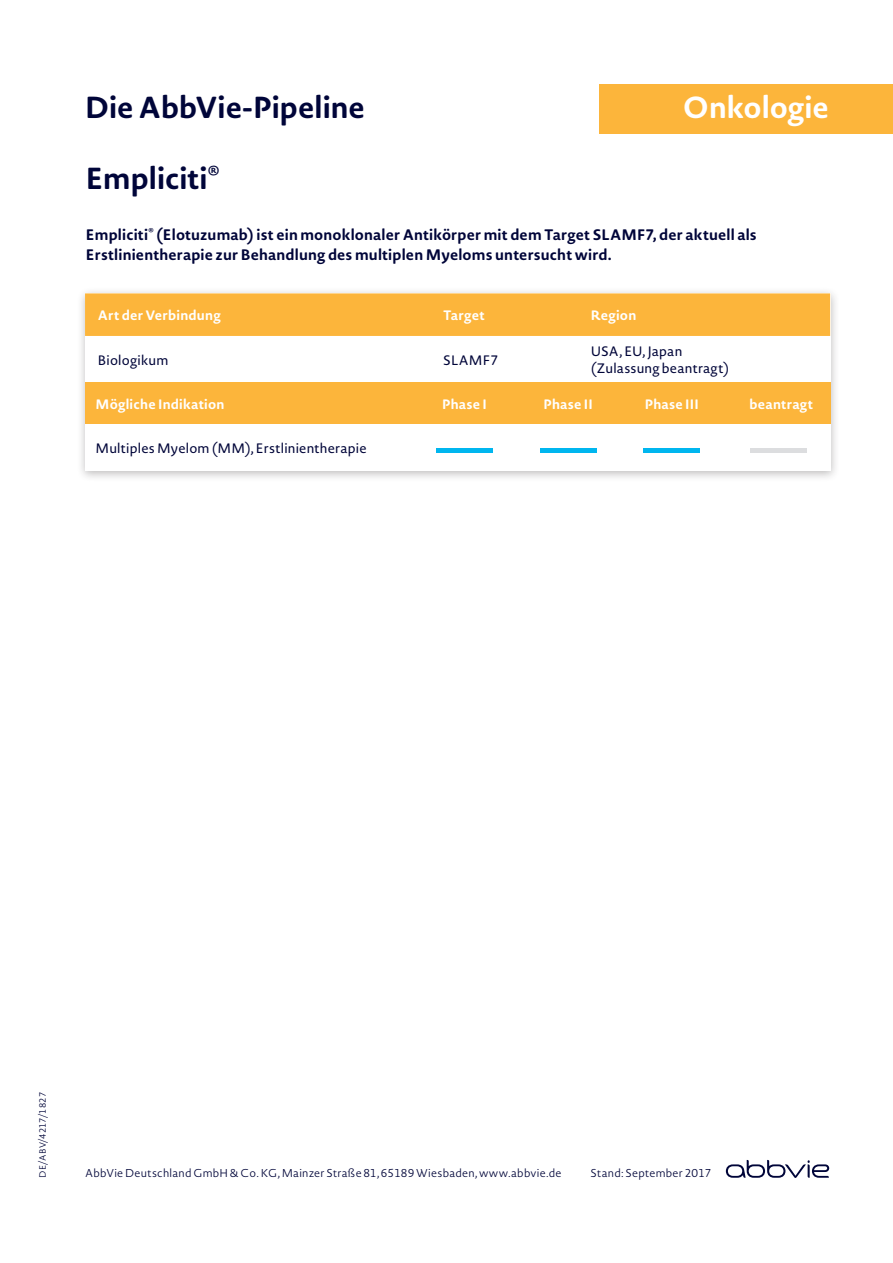
<style>
.page{position:relative;width:893px;height:1263px;background:#fff}
.page>*{position:absolute;margin:0;border:0;box-sizing:border-box;transform-origin:0 0}
.t1{font:700 30px "Novel Sans Rd Pro";color:#000539}
.t2{font:700 30px "Novel Sans Rd Pro";color:#fff}
.t3{font:700 15px/19.5px "Novel Sans Rd Pro";letter-spacing:.01em;color:#000539}
.t4{font:13.5px/16.2px "Novel Sans Rd Pro";letter-spacing:.015em;color:#000539}
.t5{font:700 13.5px "Novel Sans Rd Pro";letter-spacing:.015em;color:#fff}
.t6{font:300 11.25px "Novel Sans Rd Pro";letter-spacing:.02em;color:#000539}
.t7{font:300 9px "Novel Sans Rd Pro";letter-spacing:.005em;color:#000539}
.t8{font:700 6.9px "Novel Sans Rd Pro";color:#000539}
</style>
<div class="page">
<svg style="left:726px;top:1160px;width:103px;height:18px"></svg>
<div style="left:77px;top:286px;width:763px;height:196px;background:#231f20;opacity:.3"></div>
<div style="left:85px;top:293px;width:745px;height:178px;background:#fff"></div>
<div style="left:85px;top:382px;width:745px;height:42px;background:#fcb53b"></div>
<hr style="left:436px;top:449px;width:57px;height:4px;background:#00b6ef">
<hr style="left:540px;top:449px;width:56px;height:4px;background:#00b6ef">
<hr style="left:643px;top:449px;width:57px;height:4px;background:#00b6ef">
<hr style="left:750px;top:449px;width:57px;height:4px;background:#dcdddf">
<div style="left:85px;top:293px;width:745px;height:43px;background:#fcb53b"></div>
<div style="left:600px;top:84px;width:293px;height:50px;background:#fcb53b"></div>
<h1 class="t1" style="left:85px;top:85px;width:282px">Die AbbVie-Pipeline</h1>
<h1 class="t1" style="left:86px;top:156px;width:135px">Empliciti<sup>®</sup></h1>
<h1 class="t2" style="left:683px;top:85px;width:147px">Onkologie</h1>
<p class="t3" style="left:86px;top:225px;width:672px;text-indent:70px">(Elotuzumab) ist ein monoklonaler Antikörper mit dem Target SLAMF7, der aktuell als<br>Erstlinientherapie zur Behandlung des multiplen Myeloms untersucht wird.</p>
<p class="t3" style="left:86px;top:225px;width:64px">Empliciti</p>
<p class="t8" style="left:148px;top:226px;width:7px">®</p>
<p class="t5" style="left:98px;top:305px;width:125px">Art der Verbindung</p>
<p class="t5" style="left:443px;top:305px;width:43px">Target</p>
<p class="t5" style="left:591px;top:305px;width:47px">Region</p>
<p class="t4" style="left:98px;top:351px;width:72px">Biologikum</p>
<p class="t4" style="left:443px;top:351px;width:57px">SLAMF7</p>
<p class="t4" style="left:591px;top:343px;width:140px">USA, EU, Japan (Zulassung beantragt)</p>
<p class="t5" style="left:96px;top:394px;width:130px">Mögliche Indikation</p>
<p class="t5" style="left:442px;top:394px;width:46px">Phase I</p>
<p class="t5" style="left:543px;top:394px;width:51px">Phase II</p>
<p class="t5" style="left:645px;top:394px;width:56px">Phase III</p>
<p class="t5" style="left:749px;top:394px;width:65px">beantragt</p>
<p class="t4" style="left:96px;top:440px;width:273px">Multiples Myelom (MM), Erstlinientherapie</p>
<p class="t7" style="left:36px;top:1178px;width:87px;rotate:-90deg">DE/ABV/4217/1827</p>
<p class="t6" style="left:85px;top:1165px;width:478px">AbbVie Deutschland GmbH &amp; Co. KG, Mainzer Straße 81, 65189 Wiesbaden, www.abbvie.de</p>
<p class="t6" style="left:591px;top:1165px;width:122px">Stand: September 2017</p>
</div>
